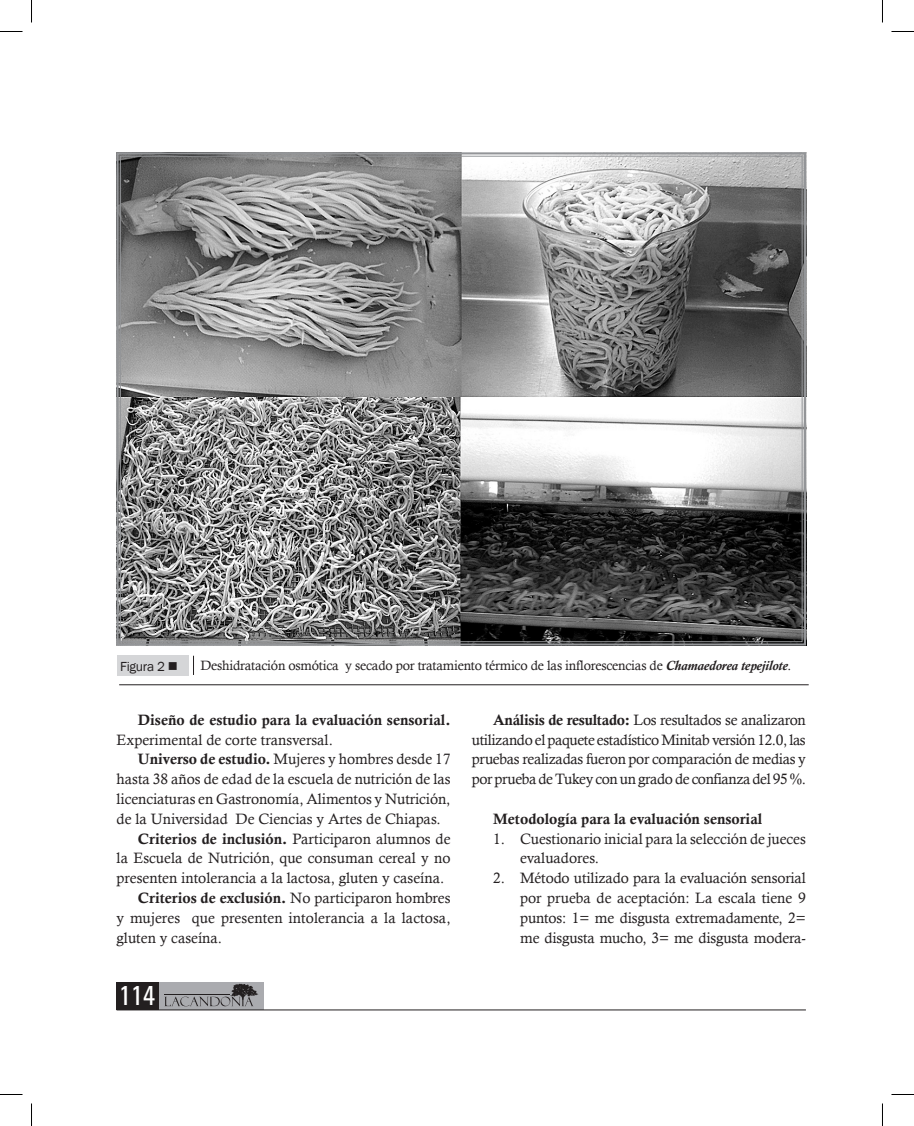
<style>
.page{position:relative;width:914px;height:1126px;background:#fff}
.page>*{position:absolute;margin:0;border:0;box-sizing:border-box;transform-origin:0 0}
.t1{font:condensed 27px "Univers";color:#fff}
.t2{font:15px/19.8px "Calisto";color:#231f20}
.t3{font:15px "Calis MT Bol";color:#231f20}
.t4{font:13.5px "Calisto";letter-spacing:-.015em;color:#231f20}
.t5{font:13.5px "Franklin Gothic";letter-spacing:-.02em;color:#231f20}
.s1{font-weight:700;font-style:italic}
.s2{font-family:"Calis MT Bol"}
.s3{font-family:"Calisto"}
</style>
<div class="page">
<div style="left:117px;top:982px;width:147px;height:28px;background:#aaabaf"></div>
<div style="left:117px;top:982px;width:42px;height:28px;background:#231f20"></div>
<hr style="left:117px;top:1010px;width:688px;height:1px;background:#231f20">
<svg style="left:164px;top:984px;width:94px;height:22px"></svg>
<svg style="left:116px;top:152px;width:691px;height:494px;background:#858585"></svg>
<div style="left:116px;top:655px;width:72px;height:21px;background:#d5d6d8"></div>
<svg style="left:193px;top:656px;width:1px;height:19px"></svg>
<hr style="left:119px;top:684px;width:689px;height:1px;background:#231f20">
<svg style="left:0;top:31px;width:22px;height:1px"></svg>
<svg style="left:891px;top:31px;width:22px;height:1px"></svg>
<svg style="left:0;top:1094px;width:22px;height:1px"></svg>
<svg style="left:891px;top:1094px;width:22px;height:1px"></svg>
<svg style="left:31px;top:0;width:1px;height:22px"></svg>
<svg style="left:31px;top:1103px;width:1px;height:23px"></svg>
<svg style="left:882px;top:0;width:1px;height:22px"></svg>
<svg style="left:882px;top:1103px;width:1px;height:23px"></svg>
<p class="t5" style="left:120px;top:658px;width:59px">Figura 2 ■</p>
<p class="t4" style="left:200px;top:658px;width:592px">Deshidratación osmótica y secado por tratamiento térmico de las inflorescencias de <span class="s1">Chamaedorea tepejilote</span>.</p>
<p class="t3" style="left:138px;top:713px;width:314px">Diseño de estudio para la evaluación sensorial.</p>
<p class="t2" style="left:117px;top:729px;width:218px">Experimental de corte transversal.</p>
<p class="t2" style="left:138px;top:749px;width:314px"><span class="s2">Universo de estudio.</span> Mujeres y hombres desde 17</p>
<p class="t2" style="left:117px;top:769px;width:335px">hasta 38 años de edad de la escuela de nutrición de las</p>
<p class="t2" style="left:117px;top:789px;width:335px">licenciaturas en Gastronomía, Alimentos y Nutrición,</p>
<p class="t2" style="left:117px;top:809px;width:325px">de la Universidad De Ciencias y Artes de Chiapas.</p>
<p class="t3" style="left:138px;top:832px;width:314px">Criterios de inclusión. <span class="s3">Participaron alumnos de</span></p>
<p class="t2" style="left:117px;top:848px;width:335px">la Escuela de Nutrición, que consuman cereal y no presenten intolerancia a la lactosa, gluten y caseína.</p>
<p class="t3" style="left:138px;top:892px;width:314px">Criterios de exclusión. <span class="s3">No participaron hombres</span></p>
<p class="t2" style="left:117px;top:908px;width:335px">y mujeres que presenten intolerancia a la lactosa, gluten y caseína.</p>
<h1 class="t1" style="left:119px;top:978px;width:37px">114</h1>
<p class="t2" style="left:472px;top:710px;width:335px;text-align:justify;text-indent:21px"><span class="s2">Análisis de resultado:</span> Los resultados se analizaron utilizando el paquete estadístico Minitab versión 12.0, las pruebas realizadas fueron por comparación de medias y por prueba de Tukey con un grado de confianza del 95 %.</p>
<p class="t3" style="left:493px;top:812px;width:271px">Metodología para la evaluación sensorial</p>
<p class="t2" style="left:520px;top:828px;width:287px;text-indent:-27px">1. Cuestionario inicial para la selección de jueces evaluadores.</p>
<p class="t2" style="left:520px;top:868px;width:287px;text-align:justify;text-indent:-27px">2. Método utilizado para la evaluación sensorial por prueba de aceptación: La escala tiene 9 puntos: 1= me disgusta extremadamente, 2= me disgusta mucho, 3= me disgusta modera-</p>
</div>
